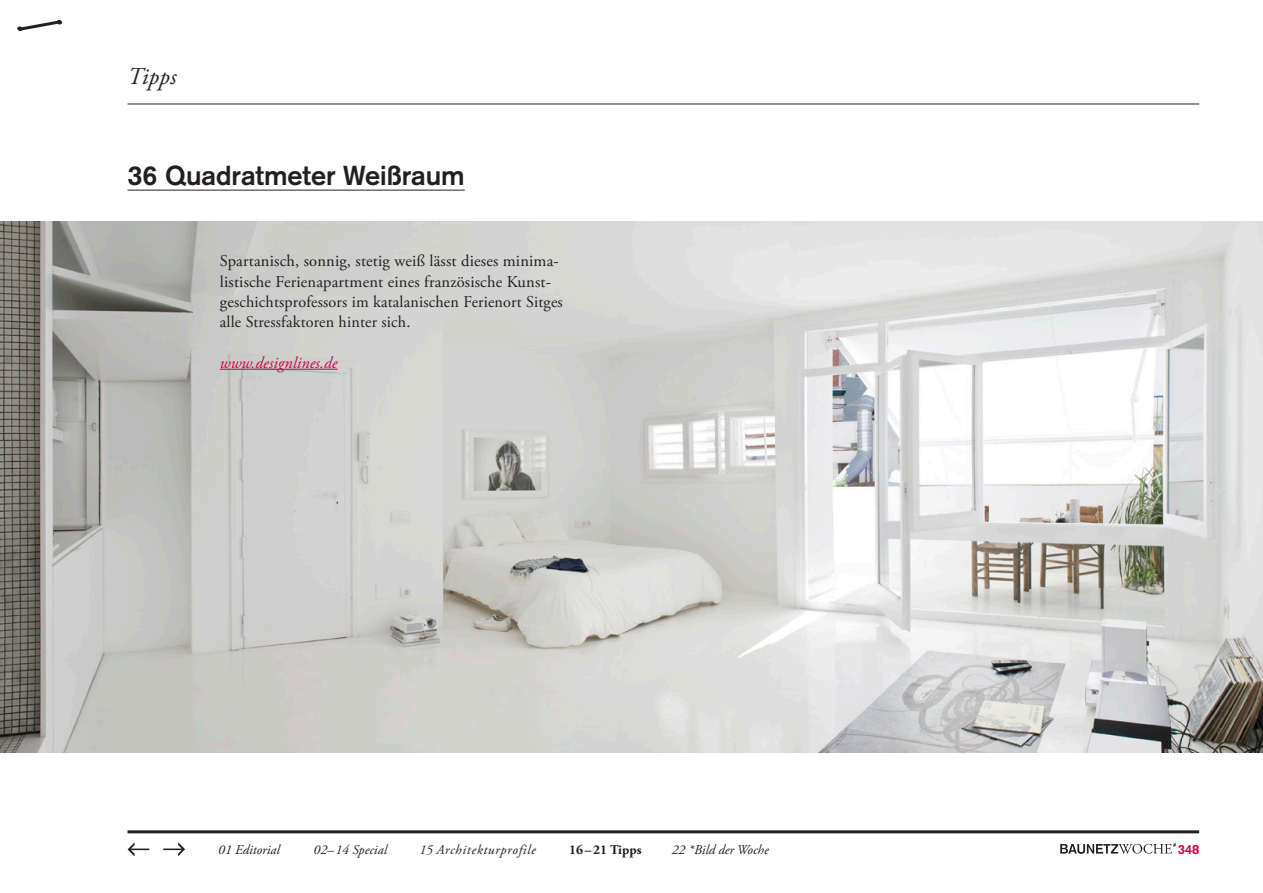
<style>
.page{position:relative;width:1263px;height:893px;background:#fff}
.page>*{position:absolute;margin:0;border:0;box-sizing:border-box;transform-origin:0 0}
.Headline_Normal{font:700 27px "Akzidenz Grotesk";color:#231f20}
.Kategorie{font:italic 24px "Adobe Garamond Pro";color:#231f20}
.t1{font:16.5px/20.2px "Adobe Garamond Pro";letter-spacing:.01em;color:#231f20}
.t2{font:italic 16.5px "Adobe Garamond Pro";letter-spacing:.01em;color:#cc0046}
.Navigation_Off{font:italic 13.5px "Adobe Garamond Pro";color:#231f20}
.Navigation_Off-2{font:italic 13.5px "Adobe Garamond Pro";letter-spacing:.05em;color:#231f20}
.Navigation_Off-3{font:700 13.5px "Adobe Garamond Pro";color:#231f20}
.t3{font:700 13.05px "Akzidenz Grotesk";color:#cc0046}
</style>
<div class="page">
<svg style="left:17px;top:20px;width:46px;height:11px"></svg>
<img style="left:0;top:222px;width:1263px;height:530px">
<svg style="left:163px;top:842px;width:22px;height:14px"></svg>
<svg style="left:128px;top:842px;width:21px;height:14px"></svg>
<hr style="left:128px;top:104px;width:1071px;height:1px;background:#231f20">
<hr style="left:220px;top:369px;width:118px;height:1px;background:#cc0046">
<hr style="left:128px;top:190px;width:337px;height:1px;background:#231f20">
<svg style="left:1060px;top:843px;width:116px;height:11px"></svg>
<hr style="left:128px;top:830px;width:1071px;height:3px;background:#231f20">
<p class="Kategorie" style="left:128px;top:62px;width:50px">Tipps</p>
<p class="Headline_Normal" style="left:128px;top:160px;width:339px">36 Quadratmeter Weißraum</p>
<p class="t1" style="left:220px;top:252px;width:344px">Spartanisch, sonnig, stetig weiß lässt dieses minima&shy;listische Ferienapartment eines französische Kunst&shy;geschichtsprofessors im katalanischen Ferienort Sitges alle Stressfaktoren hinter sich.</p>
<p class="t2" style="left:220px;top:352px;width:119px">www.designlines.de</p>
<p class="Navigation_Off" style="left:218px;top:841px;width:63px">01 Editorial</p>
<p class="Navigation_Off" style="left:314px;top:841px;width:75px">02–14 Special</p>
<p class="Navigation_Off-2" style="left:419px;top:841px;width:118px">15 Architekturprofile</p>
<p class="Navigation_Off-3" style="left:569px;top:841px;width:74px">16–21 Tipps</p>
<p class="Navigation_Off" style="left:672px;top:841px;width:98px">22 *Bild der Woche</p>
<p class="t3" style="left:1178px;top:841px;width:23px">348</p>
</div>
